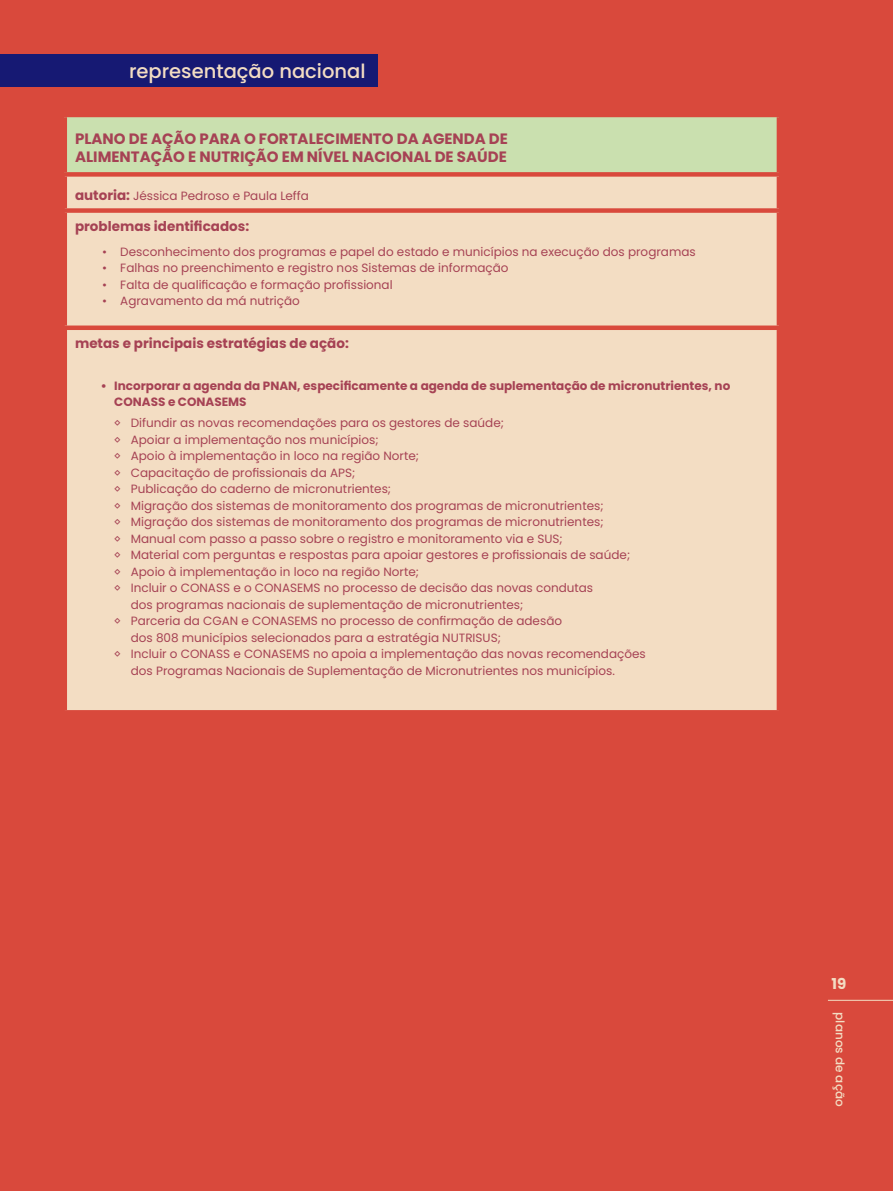
<style>
.page{position:relative;width:893px;height:1191px;background:#d9493c}
.page>*{position:absolute;margin:0;border:0;box-sizing:border-box;transform-origin:0 0}
.t1{font:500 19.5px "Poppins";color:#f3ddc3}
.t2{font:700 15px/18px "Poppins";color:#a64254}
.t3{font:700 15px "Poppins";color:#f3ddc3}
.t4{font:700 13.5px "Poppins";color:#a64254}
.t5{font:12px "Poppins";color:#a64254}
.t6{font:700 12px/16.5px "Poppins";color:#a64254}
.t7{font:500 12px "Poppins";color:#f3ddc3}
.s1{font-weight:700;font-size:13.5px}
</style>
<div class="page">
<hr style="left:828px;top:1000px;width:65px;height:1px;background:#f3ddc3">
<div style="left:0;top:54px;width:378px;height:33px;background:#161973"></div>
<div style="left:65px;top:115px;width:714px;height:59px;background:#cae0af"></div>
<div style="left:67px;top:177px;width:710px;height:533px;background:#f3ddc3"></div>
<hr style="left:63px;top:113px;width:718px;height:4px;background:#d9493c">
<hr style="left:63px;top:117px;width:4px;height:55px;background:#d9493c">
<hr style="left:777px;top:117px;width:4px;height:55px;background:#d9493c">
<div style="left:63px;top:172px;width:718px;height:5px;background:#d9493c"></div>
<hr style="left:63px;top:177px;width:4px;height:31px;background:#d9493c">
<hr style="left:777px;top:177px;width:4px;height:31px;background:#d9493c">
<div style="left:63px;top:208px;width:718px;height:5px;background:#d9493c"></div>
<hr style="left:63px;top:213px;width:4px;height:112px;background:#d9493c">
<hr style="left:777px;top:213px;width:4px;height:112px;background:#d9493c">
<div style="left:63px;top:325px;width:718px;height:5px;background:#d9493c"></div>
<hr style="left:63px;top:330px;width:4px;height:380px;background:#d9493c">
<hr style="left:777px;top:330px;width:4px;height:380px;background:#d9493c">
<svg style="left:63px;top:710px;width:718px;height:4px;background:#d94c3e"></svg>
<h1 class="t1" style="left:129px;top:59px;width:238px">representação nacional</h1>
<p class="t2" style="left:75px;top:129px;width:434px">PLANO DE AÇÃO PARA O FORTALECIMENTO DA AGENDA DE<br>ALIMENTAÇÃO E NUTRIÇÃO EM NÍVEL NACIONAL DE SAÚDE</p>
<p class="t5" style="left:75px;top:188px;width:235px"><span class="s1">autoria:</span> Jéssica Pedroso e Paula Leffa</p>
<p class="t4" style="left:75px;top:218px;width:176px">problemas identificados:</p>
<p class="t5" style="left:102px;top:244px;width:595px">• Desconhecimento dos programas e papel do estado e municípios na execução dos programas</p>
<p class="t5" style="left:102px;top:261px;width:408px">• Falhas no preenchimento e registro nos Sistemas de informação</p>
<p class="t5" style="left:102px;top:277px;width:292px">• Falta de qualificação e formação profissional</p>
<p class="t5" style="left:102px;top:294px;width:199px">• Agravamento da má nutrição</p>
<p class="t4" style="left:75px;top:335px;width:275px">metas e principais estratégias de ação:</p>
<p class="t6" style="left:114px;top:377px;width:617px;text-indent:-14px">• Incorporar a agenda da PNAN, especificamente a agenda de suplementação de micronutrientes, no<br>CONASS e CONASEMS</p>
<p class="t5" style="left:114px;top:416px;width:391px">◊ Difundir as novas recomendações para os gestores de saúde;</p>
<p class="t5" style="left:114px;top:432px;width:266px">◊ Apoiar a implementação nos municípios;</p>
<p class="t5" style="left:114px;top:449px;width:306px">◊ Apoio à implementação in loco na região Norte;</p>
<p class="t5" style="left:114px;top:465px;width:243px">◊ Capacitação de profissionais da APS;</p>
<p class="t5" style="left:114px;top:482px;width:278px">◊ Publicação do caderno de micronutrientes;</p>
<p class="t5" style="left:114px;top:498px;width:491px">◊ Migração dos sistemas de monitoramento dos programas de micronutrientes;</p>
<p class="t5" style="left:114px;top:515px;width:491px">◊ Migração dos sistemas de monitoramento dos programas de micronutrientes;</p>
<p class="t5" style="left:114px;top:531px;width:450px">◊ Manual com passo a passo sobre o registro e monitoramento via e SUS;</p>
<p class="t5" style="left:114px;top:548px;width:517px">◊ Material com perguntas e respostas para apoiar gestores e profissionais de saúde;</p>
<p class="t5" style="left:114px;top:564px;width:306px">◊ Apoio à implementação in loco na região Norte;</p>
<p class="t5" style="left:114px;top:581px;width:480px">◊ Incluir o CONASS e o CONASEMS no processo de decisão das novas condutas</p>
<p class="t5" style="left:131px;top:597px;width:394px">dos programas nacionais de suplementação de micronutrientes;</p>
<p class="t5" style="left:114px;top:614px;width:449px">◊ Parceria da CGAN e CONASEMS no processo de confirmação de adesão</p>
<p class="t5" style="left:131px;top:630px;width:372px">dos 808 municípios selecionados para a estratégia NUTRISUS;</p>
<p class="t5" style="left:114px;top:647px;width:533px">◊ Incluir o CONASS e CONASEMS no apoia a implementação das novas recomendações</p>
<p class="t5" style="left:131px;top:663px;width:486px">dos Programas Nacionais de Suplementação de Micronutrientes nos municípios.</p>
<p class="t3" style="left:831px;top:975px;width:16px">19</p>
<p class="t7" style="left:847px;top:1012px;width:96px;rotate:90deg">planos de ação</p>
</div>
